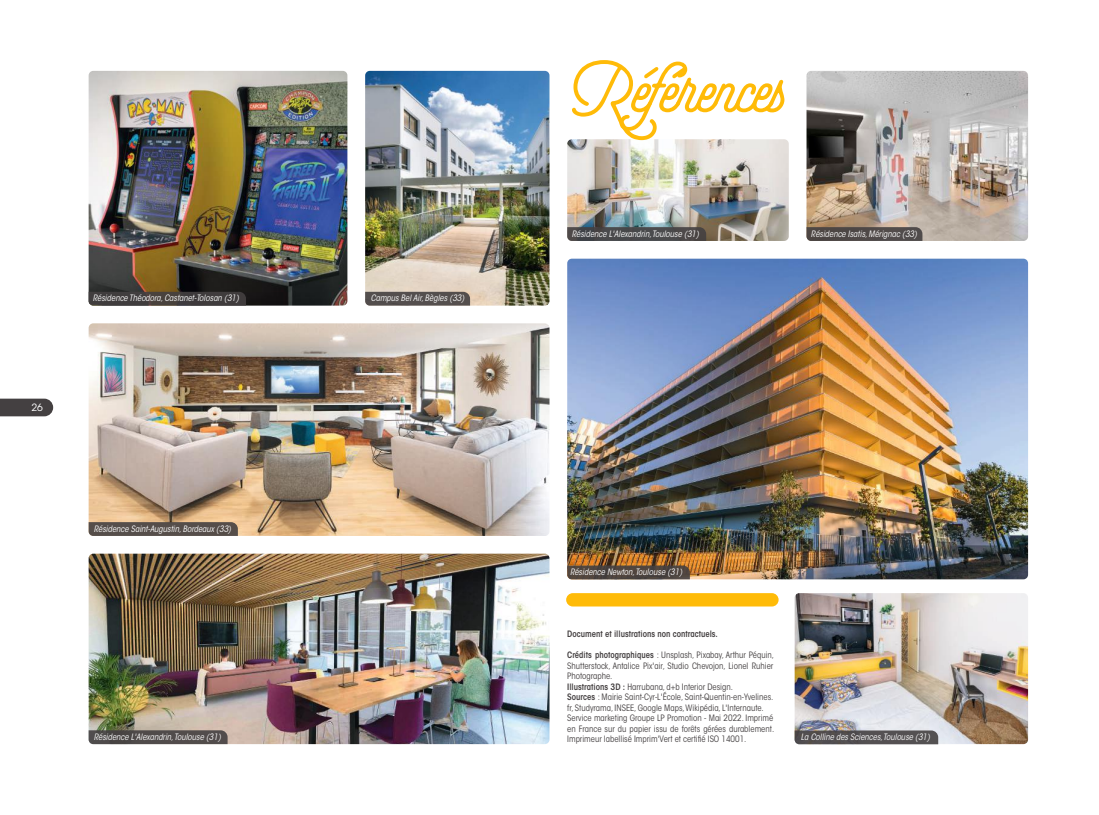
<style>
.page{position:relative;width:1099px;height:815px;background:#fff}
.page>*{position:absolute;margin:0;border:0;box-sizing:border-box;transform-origin:0 0}
.t1{font:900 72.5px "Selfie";color:#ffbb08}
.t2{font:10px "ITC Avant Garde Std";color:#fff}
.t3{font:condensed 8.75px/10.5px "ITC Avant Garde Std";color:#444041}
.t4{font:italic condensed 8.75px "ITC Avant Garde Std";color:#fff}
.t5{font:600 condensed 8.75px "ITC Avant Garde Std";color:#444041}
.s1{font-weight:600}
</style>
<div class="page">
<img style="left:794px;top:593px;width:234px;height:151px">
<img style="left:567px;top:259px;width:461px;height:320px">
<img style="left:89px;top:71px;width:258px;height:235px">
<img style="left:567px;top:139px;width:221px;height:102px">
<img style="left:89px;top:323px;width:460px;height:213px">
<img style="left:89px;top:554px;width:460px;height:190px">
<img style="left:365px;top:71px;width:184px;height:235px">
<img style="left:806px;top:71px;width:222px;height:170px">
<svg style="left:806px;top:227px;width:116px;height:14px;background:#514b49"></svg>
<svg style="left:567px;top:566px;width:123px;height:13px;background:#4f443e"></svg>
<svg style="left:365px;top:292px;width:105px;height:14px"></svg>
<svg style="left:89px;top:292px;width:157px;height:14px;background:#433f3e"></svg>
<svg style="left:89px;top:522px;width:149px;height:14px;background:#58504b"></svg>
<svg style="left:89px;top:730px;width:138px;height:14px;background:#524d4b"></svg>
<svg style="left:794px;top:730px;width:144px;height:14px;background:#585556"></svg>
<svg style="left:567px;top:227px;width:139px;height:14px;background:#4a494b"></svg>
<svg style="left:0;top:399px;width:53px;height:17px"></svg>
<div style="left:566px;top:593px;width:212px;height:13px;background:#ffbb08;border-radius:7px"></div>
<p class="t2" style="left:31px;top:401px;width:13px">26</p>
<p class="t4" style="left:93px;top:293px;width:148px">Résidence Théodora, Castanet-Tolosan (31)</p>
<p class="t4" style="left:371px;top:293px;width:95px">Campus Bel Air, Bègles (33)</p>
<p class="t4" style="left:94px;top:523px;width:139px">Résidence Saint-Augustin, Bordeaux (33)</p>
<h1 class="t1" style="left:564px;top:44px;width:226px">Références</h1>
<p class="t4" style="left:572px;top:228px;width:129px">Résidence L'Alexandrin, Toulouse (31)</p>
<p class="t4" style="left:811px;top:228px;width:108px">Résidence Isatis, Mérignac (33)</p>
<p class="t4" style="left:570px;top:566px;width:114px">Résidence Newton, Toulouse (31)</p>
<p class="t5" style="left:567px;top:629px;width:152px">Document et illustrations non contractuels.</p>
<p class="t3" style="left:567px;top:650px;width:208px"><span class="s1">Crédits photographiques</span> : Unsplash, Pixabay, Arthur Péquin, Shutterstock, Antalice Pix'air, Studio Chevojon, Lionel Ruhier Photographe.<br><span class="s1">Illustrations 3D :</span> Harrubana, d+b Interior Design.<br><span class="s1">Sources</span> : Mairie Saint-Cyr-L'École, Saint-Quentin-en-Yvelines. fr, Studyrama, INSEE, Google Maps, Wikipédia, L'Internaute.<br>Service marketing Groupe LP Promotion - Mai 2022. Imprimé en France sur du papier issu de forêts gérées durablement.<br>Imprimeur labellisé Imprim'Vert et certifié ISO 14001.</p>
<p class="t4" style="left:94px;top:732px;width:129px">Résidence L'Alexandrin, Toulouse (31)</p>
<p class="t4" style="left:800px;top:732px;width:131px">La Colline des Sciences, Toulouse (31)</p>
</div>
